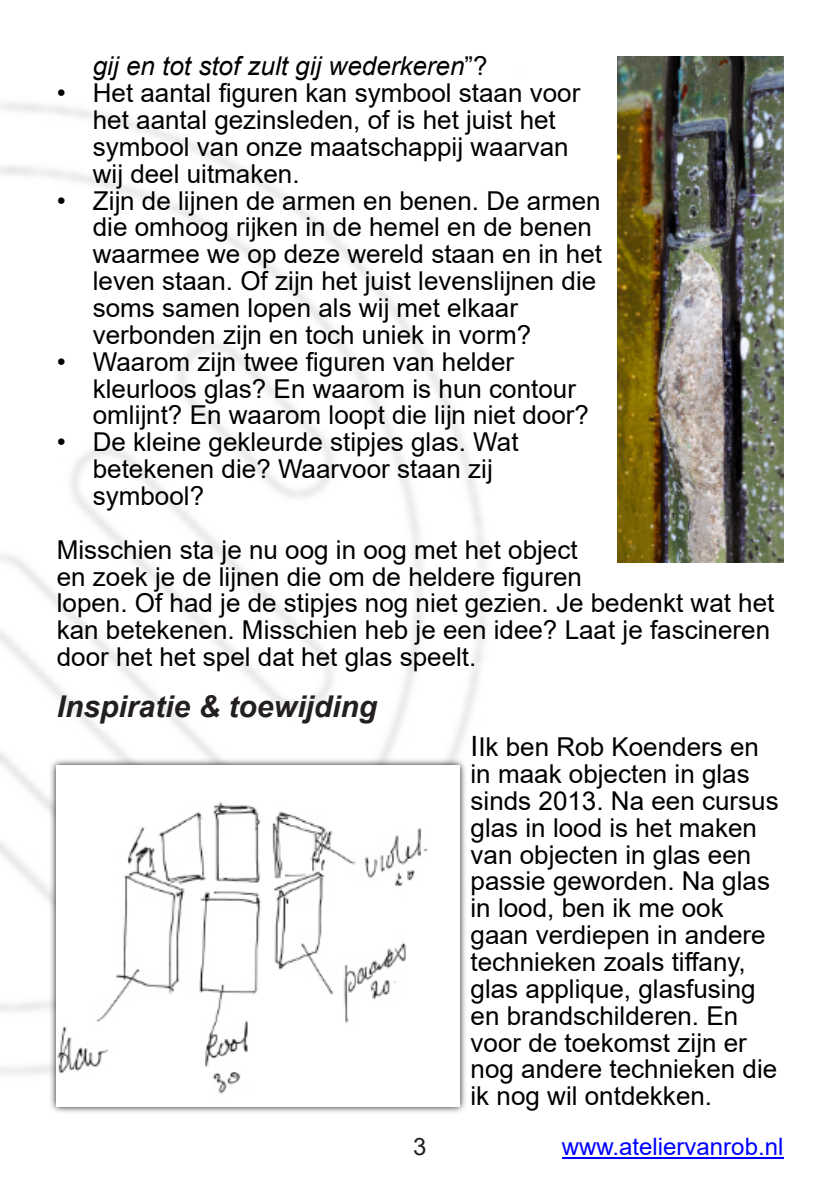
<style>
.page{position:relative;width:840px;height:1191px;background:#fff}
.page>*{position:absolute;margin:0;border:0;box-sizing:border-box;transform-origin:0 0}
.t1{font:italic 700 30px "Arial";color:#231f20}
.t2{font:26px/26.8px "Arial";color:#000}
.t3{font:italic 26px "Arial";color:#000}
.t4{font:24px "Arial";color:#00f}
.t5{font:24px "Arial";color:#231f20}
.s1{font-style:normal}
.s2{font-size:28px}
</style>
<div class="page">
<hr style="left:561px;top:1157px;width:222px;height:1px;background:#00f">
<img style="left:49px;top:758px;width:417px;height:355px">
<img style="left:57px;top:766px;width:402px;height:340px">
<img style="left:617px;top:57px;width:166px;height:506px">
<p class="t3" style="left:93px;top:56px;width:396px">gĳ en tot stof zult gĳ wederkeren<span class="s1">”?</span></p>
<p class="t2" style="left:93px;top:82px;width:489px;text-indent:-36px">• Het aantal figuren kan symbool staan voor het aantal gezinsleden, of is het juist het symbool van onze maatschappĳ waarvan wĳ deel uitmaken.</p>
<p class="t2" style="left:93px;top:189px;width:510px;text-indent:-36px">• Zĳn de lĳnen de armen en benen. De armen die omhoog rĳken in de hemel en de benen waarmee we op deze wereld staan en in het leven staan. Of zĳn het juist levenslĳnen die soms samen lopen als wĳ met elkaar verbonden zĳn en toch uniek in vorm?</p>
<p class="t2" style="left:93px;top:350px;width:497px;text-indent:-36px">• Waarom zĳn twee figuren van helder kleurloos glas? En waarom is hun contour omlĳnt? En waarom loopt die lĳn niet door?</p>
<p class="t2" style="left:93px;top:431px;width:427px;text-indent:-36px">• De kleine gekleurde stipjes glas. Wat betekenen die? Waarvoor staan zĳ symbool?</p>
<p class="t2" style="left:57px;top:538px;width:718px">Misschien sta je nu oog in oog met het object<br>en zoek je de lĳnen die om de heldere figuren<br>lopen. Of had je de stipjes nog niet gezien. Je bedenkt wat het kan betekenen. Misschien heb je een idee? Laat je fascineren door het het spel dat het glas speelt.</p>
<p class="t1" style="left:57px;top:695px;width:322px">Inspiratie &amp; toewĳding</p>
<p class="t2" style="left:470px;top:736px;width:309px"><span class="s2">I</span>Ik ben Rob Koenders en in maak objecten in glas sinds 2013. Na een cursus glas in lood is het maken van objecten in glas een passie geworden. Na glas in lood, ben ik me ook gaan verdiepen in andere technieken zoals tiffany, glas applique, glasfusing en brandschilderen. En voor de toekomst zĳn er nog andere technieken die ik nog wil ontdekken.</p>
<p class="t5" style="left:413px;top:1137px;width:15px">3</p>
<p class="t4" style="left:561px;top:1137px;width:223px">www.ateliervanrob.nl</p>
</div>
